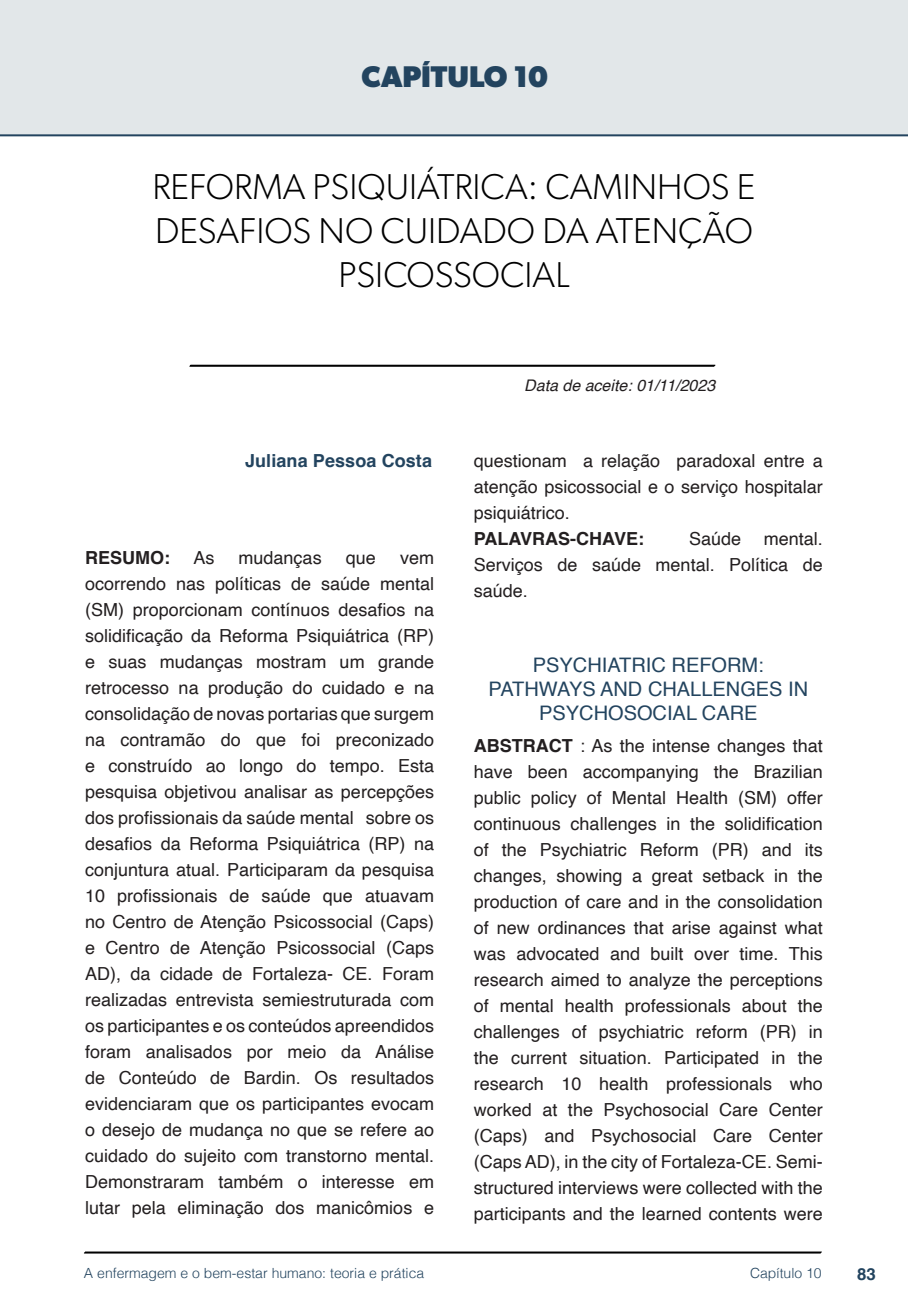
<style>
.page{position:relative;width:908px;height:1304px;background:#fff}
.page>*{position:absolute;margin:0;border:0;box-sizing:border-box;transform-origin:0 0}
.t1{font:300 36px/44px "Gibson";color:#000;text-align:center}
.t2{font:700 30px "Gibson";color:#23445f}
.t3{font:20px/24px "Helvetica";color:#23445f;text-align:center}
.t4{font:18px/26px "Helvetica";color:#231f20;text-align:justify}
.t5{font:700 18px "Helvetica";color:#231f20}
.t6{font:700 18px "Helvetica";letter-spacing:.005em;color:#23445f}
.t7{font:700 16.8px "Helvetica";color:#23445f}
.t8{font:italic 16px "Helvetica";color:#231f20}
.t9{font:300 14px "Helvetica";color:#23445f}
.s1{font-weight:700}
</style>
<div class="page">
<svg style="left:84px;top:1251px;width:737px;height:3px;background:#515151"></svg>
<svg style="left:189px;top:364px;width:526px;height:3px;background:#4f4f4f"></svg>
<div style="left:0;top:0;width:907px;height:136px;background:#e2e7e9"></div>
<div style="left:44px;top:72px;width:68px;height:61px;background:#e2e7e9"></div>
<h2 class="t2" style="left:361px;top:58px;width:188px">CAPÍTULO 10</h2>
<h1 class="t1" style="left:152px;top:164px;width:604px">REFORMA PSIQUIÁTRICA: CAMINHOS E<br>DESAFIOS NO CUIDADO DA ATENÇÃO<br>PSICOSSOCIAL</h1>
<p class="t6" style="left:245px;top:450px;width:188px">Juliana Pessoa Costa</p>
<p class="t5" style="left:85px;top:547px;width:86px">RESUMO:</p>
<p class="t4" style="left:193px;top:546px;width:23px">As</p>
<p class="t4" style="left:238px;top:546px;width:85px">mudanças</p>
<p class="t4" style="left:346px;top:546px;width:32px">que</p>
<p class="t4" style="left:85px;top:546px;width:350px;text-indent:315px">vem ocorrendo nas políticas de saúde mental (SM) proporcionam contínuos desafios na solidificação da Reforma Psiquiátrica (RP) e suas mudanças mostram um grande retrocesso na produção do cuidado e na consolidação de novas portarias que surgem na contramão do que foi preconizado e construído ao longo do tempo. Esta pesquisa objetivou analisar as percepções dos profissionais da saúde mental sobre os desafios da Reforma Psiquiátrica (RP) na conjuntura atual. Participaram da pesquisa 10 profissionais de saúde que atuavam no Centro de Atenção Psicossocial (Caps) e Centro de Atenção Psicossocial (Caps AD), da cidade de Fortaleza- CE. Foram realizadas entrevista semiestruturada com os participantes e os conteúdos apreendidos foram analisados por meio da Análise de Conteúdo de Bardin. Os resultados evidenciaram que os participantes evocam o desejo de mudança no que se refere ao cuidado do sujeito com transtorno mental.<br>Demonstraram também o interesse em lutar pela eliminação dos manicômios e</p>
<p class="t8" style="left:524px;top:373px;width:192px">Data de aceite: 01/11/2023</p>
<p class="t4" style="left:473px;top:448px;width:350px">questionam a relação paradoxal entre a atenção psicossocial e o serviço hospitalar psiquiátrico.</p>
<p class="t5" style="left:473px;top:528px;width:172px">PALAVRAS-CHAVE:</p>
<p class="t4" style="left:688px;top:526px;width:54px">Saúde</p>
<p class="t4" style="left:473px;top:526px;width:350px;text-indent:290px">mental.<br>Serviços de saúde mental. Política de saúde.</p>
<p class="t3" style="left:488px;top:654px;width:321px">PSYCHIATRIC REFORM:<br>PATHWAYS AND CHALLENGES IN<br>PSYCHOSOCIAL CARE</p>
<p class="t4" style="left:473px;top:733px;width:350px"><span class="s1">ABSTRACT</span> : As the intense changes that have been accompanying the Brazilian public policy of Mental Health (SM) offer continuous challenges in the solidification of the Psychiatric Reform (PR) and its changes, showing a great setback in the production of care and in the consolidation of new ordinances that arise against what was advocated and built over time. This research aimed to analyze the perceptions of mental health professionals about the challenges of psychiatric reform (PR) in the current situation. Participated in the research 10 health professionals who worked at the Psychosocial Care Center (Caps) and Psychosocial Care Center (Caps AD), in the city of Fortaleza-CE. Semi&shy;structured interviews were collected with the participants and the learned contents were</p>
<p class="t9" style="left:84px;top:1261px;width:342px">A enfermagem e o bem-estar humano: teoria e prática</p>
<p class="t9" style="left:749px;top:1261px;width:73px">Capítulo 10</p>
<p class="t7" style="left:856px;top:1264px;width:20px">83</p>
</div>
